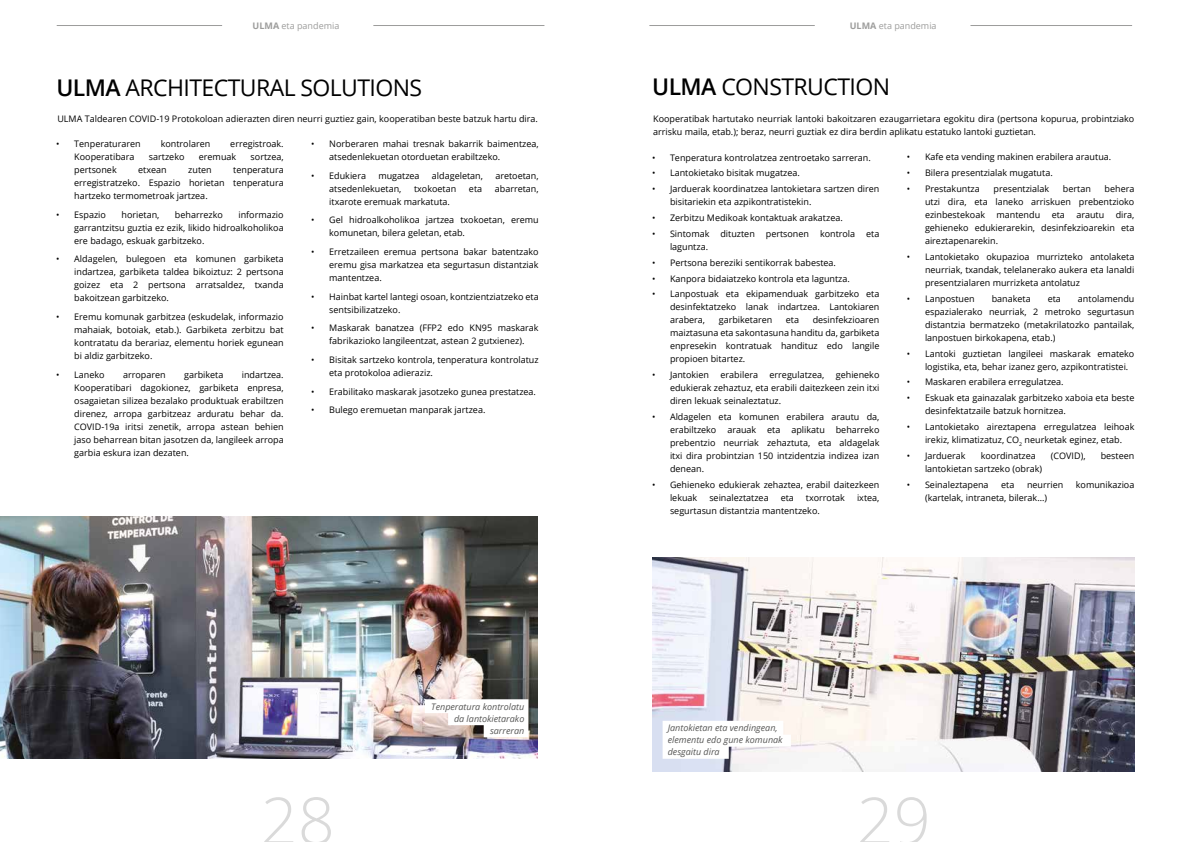
<style>
.page{position:relative;width:1191px;height:842px;background:#fff}
.page>*{position:absolute;margin:0;border:0;box-sizing:border-box;transform-origin:0 0}
.t1{font:300 65px "Open Sans";color:#dadada}
.t2{font:23px "Open Sans";letter-spacing:-.025em;color:#000}
.t3{font:9px/13px "Open Sans";color:#000;text-align:justify}
.t4{font:italic 9px/12px "Open Sans";color:#575756;text-align:right}
.t5{font:9px "Open Sans";color:#9d9d9c}
.s1{font-weight:700}
.s2{font-weight:600}
</style>
<div class="page">
<hr style="left:373px;top:25px;width:171px;height:1px;background:#9d9d9c">
<hr style="left:57px;top:25px;width:165px;height:1px;background:#9d9d9c">
<hr style="left:649px;top:25px;width:165px;height:1px;background:#9d9d9c">
<hr style="left:970px;top:25px;width:162px;height:1px;background:#9d9d9c">
<img style="left:0;top:517px;width:538px;height:241px">
<svg style="left:425px;top:699px;width:103px;height:38px"></svg>
<img style="left:652px;top:557px;width:482px;height:215px">
<svg style="left:662px;top:721px;width:129px;height:38px"></svg>
<p class="t5" style="left:253px;top:20px;width:88px"><span class="s1">ULMA</span> eta pandemia</p>
<h2 class="t2" style="left:56px;top:72px;width:367px"><span class="s2">ULMA</span> ARCHITECTURAL SOLUTIONS</h2>
<p class="t3" style="left:57px;top:112px;width:482px">ULMA Taldearen COVID-19 Protokoloan adierazten diren neurri guztiez gain, kooperatiban beste batzuk hartu dira.</p>
<p class="t3" style="left:56px;top:137px;width:86px">• Tenperaturaren</p>
<p class="t3" style="left:161px;top:137px;width:51px">kontrolaren</p>
<p class="t3" style="left:230px;top:137px;width:55px">erregistroak.</p>
<p class="t3" style="left:74px;top:150px;width:62px">Kooperatibara</p>
<p class="t3" style="left:149px;top:150px;width:37px">sartzeko</p>
<p class="t3" style="left:199px;top:150px;width:39px">eremuak</p>
<p class="t3" style="left:251px;top:150px;width:35px">sortzea,</p>
<p class="t3" style="left:74px;top:163px;width:44px">pertsonek</p>
<p class="t3" style="left:138px;top:163px;width:30px">etxean</p>
<p class="t3" style="left:188px;top:163px;width:25px">zuten</p>
<p class="t3" style="left:329px;top:137px;width:211px;text-indent:-18px">• Norberaren mahai tresnak bakarrik baimentzea, atsedenlekuetan otorduetan erabiltzeko.</p>
<p class="t3" style="left:311px;top:169px;width:56px">• Edukiera</p>
<p class="t3" style="left:378px;top:169px;width:43px">mugatzea</p>
<p class="t3" style="left:432px;top:169px;width:53px">aldageletan,</p>
<p class="t3" style="left:495px;top:169px;width:45px">aretoetan,</p>
<p class="t3" style="left:329px;top:182px;width:74px">atsedenlekuetan,</p>
<p class="t3" style="left:414px;top:182px;width:44px">txokoetan</p>
<p class="t3" style="left:469px;top:182px;width:15px">eta</p>
<p class="t3" style="left:495px;top:182px;width:45px">abarretan,</p>
<p class="t3" style="left:329px;top:195px;width:122px">itxarote eremuak markatuta.</p>
<p class="t3" style="left:329px;top:213px;width:211px;text-indent:-18px">• Gel hidroalkoholikoa jartzea txokoetan, eremu komunetan, bilera geletan, etab.</p>
<p class="t3" style="left:329px;top:245px;width:211px;text-indent:-18px">• Erretzaileen eremua pertsona bakar batentzako eremu gisa markatzea eta segurtasun distantziak mantentzea.</p>
<p class="t3" style="left:329px;top:290px;width:211px;text-indent:-18px">• Hainbat kartel lantegi osoan, kontzientziatzeko eta sentsibilizatzeko.</p>
<p class="t3" style="left:311px;top:321px;width:229px;text-align:center">• Maskarak banatzea (FFP2 edo KN95 maskarak fabrikazioko langileentzat, astean 2 gutxienez).</p>
<p class="t3" style="left:329px;top:353px;width:211px;text-indent:-18px">• Bisitak sartzeko kontrola, tenperatura kontrolatuz eta protokoloa adieraziz.</p>
<p class="t3" style="left:311px;top:385px;width:226px">• Erabilitako maskarak jasotzeko gunea prestatzea.</p>
<p class="t3" style="left:311px;top:403px;width:176px">• Bulego eremuetan manparak jartzea.</p>
<p class="t3" style="left:74px;top:163px;width:211px;text-indent:159px">tenperatura erregistratzeko. Espazio horietan tenperatura hartzeko termometroak jartzea.</p>
<p class="t3" style="left:56px;top:208px;width:51px">• Espazio</p>
<p class="t3" style="left:122px;top:208px;width:39px">horietan,</p>
<p class="t3" style="left:175px;top:208px;width:49px">beharrezko</p>
<p class="t3" style="left:74px;top:208px;width:211px;text-indent:164px">informazio garrantzitsu guztia ez ezik, likido hidroalkoholikoa ere badago, eskuak garbitzeko.</p>
<p class="t3" style="left:74px;top:252px;width:211px;text-indent:-18px">• Aldagelen, bulegoen eta komunen garbiketa indartzea, garbiketa taldea bikoiztuz: 2 pertsona goizez eta 2 pertsona arratsaldez, txanda bakoitzean garbitzeko.</p>
<p class="t3" style="left:74px;top:310px;width:211px;text-indent:-18px">• Eremu komunak garbitzea (eskudelak, informazio mahaiak, botoiak, etab.). Garbiketa zerbitzu bat kontratatu da berariaz, elementu horiek egunean bi aldiz garbitzeko.</p>
<p class="t3" style="left:56px;top:368px;width:50px">• Laneko</p>
<p class="t3" style="left:123px;top:368px;width:44px">arroparen</p>
<p class="t3" style="left:184px;top:368px;width:41px">garbiketa</p>
<p class="t3" style="left:74px;top:368px;width:211px;text-indent:168px">indartzea.<br>Kooperatibari dagokionez, garbiketa enpresa, osagaietan silizea bezalako produktuak erabiltzen direnez, arropa garbitzeaz arduratu behar da.<br>COVID-19a iritsi zenetik, arropa astean behien jaso beharrean bitan jasotzen da, langileek arropa garbia eskura izan dezaten.</p>
<h1 class="t1" style="left:261px;top:776px;width:76px">28</h1>
<p class="t4" style="left:431px;top:700px;width:95px">Tenperatura kontrolatu da lantokietarako sarreran</p>
<p class="t5" style="left:850px;top:20px;width:88px"><span class="s1">ULMA</span> eta pandemia</p>
<h2 class="t2" style="left:652px;top:71px;width:239px"><span class="s2">ULMA</span> CONSTRUCTION</h2>
<p class="t3" style="left:653px;top:112px;width:483px">Kooperatibak hartutako neurriak lantoki bakoitzaren ezaugarrietara egokitu dira (pertsona kopurua, probintziako arrisku maila, etab.); beraz, neurri guztiak ez dira berdin aplikatu estatuko lantoki guztietan.</p>
<p class="t3" style="left:652px;top:151px;width:220px">• Tenperatura kontrolatzea zentroetako sarreran.</p>
<p class="t3" style="left:652px;top:166px;width:149px">• Lantokietako bisitak mugatzea.</p>
<p class="t3" style="left:670px;top:182px;width:211px;text-indent:-18px">• Jarduerak koordinatzea lantokietara sartzen diren bisitariekin eta azpikontratistekin.</p>
<p class="t3" style="left:652px;top:211px;width:192px">• Zerbitzu Medikoak kontaktuak arakatzea.</p>
<p class="t3" style="left:670px;top:227px;width:211px;text-indent:-18px">• Sintomak dituzten pertsonen kontrola eta laguntza.</p>
<p class="t3" style="left:652px;top:256px;width:185px">• Pertsona bereziki sentikorrak babestea.</p>
<p class="t3" style="left:652px;top:271px;width:199px">• Kanpora bidaiatzeko kontrola eta laguntza.</p>
<p class="t3" style="left:670px;top:287px;width:211px;text-indent:-18px">• Lanpostuak eta ekipamenduak garbitzeko eta desinfektatzeko lanak indartzea. Lantokiaren arabera,</p>
<p class="t3" style="left:907px;top:150px;width:206px">• Kafe eta vending makinen erabilera arautua.</p>
<p class="t3" style="left:907px;top:166px;width:147px">• Bilera presentzialak mugatuta.</p>
<p class="t3" style="left:907px;top:182px;width:74px">• Prestakuntza</p>
<p class="t3" style="left:993px;top:182px;width:57px">presentzialak</p>
<p class="t3" style="left:1063px;top:182px;width:29px">bertan</p>
<p class="t3" style="left:925px;top:182px;width:211px;text-indent:180px">behera utzi dira, eta laneko arriskuen prebentzioko ezinbestekoak</p>
<p class="t3" style="left:925px;top:208px;width:211px;text-indent:191px">dira, gehieneko edukierarekin, desinfekzioarekin eta aireztapenarekin.</p>
<p class="t3" style="left:925px;top:250px;width:211px;text-indent:-18px">• Lantokietako okupazioa murrizteko antolaketa neurriak, txandak, telelanerako aukera eta lanaldi presentzialaren murrizketa antolatuz</p>
<p class="t3" style="left:907px;top:292px;width:69px">• Lanpostuen</p>
<p class="t3" style="left:991px;top:292px;width:41px">banaketa</p>
<p class="t3" style="left:1047px;top:292px;width:15px">eta</p>
<p class="t3" style="left:996px;top:208px;width:45px">mantendu</p>
<p class="t3" style="left:1051px;top:208px;width:15px">eta</p>
<p class="t3" style="left:1076px;top:208px;width:29px">arautu</p>
<p class="t3" style="left:925px;top:292px;width:211px;text-indent:153px">antolamendu espazialerako neurriak, 2 metroko segurtasun distantzia bermatzeko (metakrilatozko pantailak, lanpostuen birkokapena, etab.)</p>
<p class="t3" style="left:925px;top:347px;width:211px;text-indent:-18px">• Lantoki guztietan langileei maskarak emateko logistika, eta, behar izanez gero, azpikontratistei.</p>
<p class="t3" style="left:907px;top:375px;width:158px">• Maskaren erabilera erregulatzea.</p>
<p class="t3" style="left:925px;top:391px;width:211px;text-indent:-18px">• Eskuak eta gainazalak garbitzeko xaboia eta beste desinfektatzaile batzuk hornitzea.</p>
<p class="t3" style="left:925px;top:420px;width:211px;text-indent:-18px">• Lantokietako aireztapena erregulatzea leihoak irekiz, klimatizatuz, CO<sub>2</sub> neurketak eginez, etab.</p>
<p class="t3" style="left:907px;top:449px;width:60px">• Jarduerak</p>
<p class="t3" style="left:980px;top:449px;width:57px">koordinatzea</p>
<p class="t3" style="left:1051px;top:449px;width:36px">(COVID),</p>
<p class="t3" style="left:1100px;top:449px;width:35px">besteen</p>
<p class="t3" style="left:925px;top:462px;width:119px">lantokietan sartzeko (obrak)</p>
<p class="t3" style="left:907px;top:478px;width:83px">• Seinaleztapena</p>
<p class="t3" style="left:1001px;top:478px;width:15px">eta</p>
<p class="t3" style="left:1027px;top:478px;width:38px">neurrien</p>
<p class="t3" style="left:1075px;top:478px;width:60px">komunikazioa</p>
<p class="t3" style="left:925px;top:491px;width:124px">(kartelak, intraneta, bilerak…)</p>
<p class="t3" style="left:670px;top:313px;width:211px;text-indent:143px">desinfekzioaren maiztasuna eta sakontasuna handitu da, garbiketa enpresekin kontratuak handituz edo langile propioen bitartez.</p>
<p class="t3" style="left:652px;top:368px;width:59px">• Jantokien</p>
<p class="t3" style="left:720px;top:368px;width:39px">erabilera</p>
<p class="t3" style="left:769px;top:368px;width:56px">erregulatzea,</p>
<p class="t3" style="left:718px;top:313px;width:55px">garbiketaren</p>
<p class="t3" style="left:786px;top:313px;width:15px">eta</p>
<p class="t3" style="left:670px;top:368px;width:211px;text-indent:166px">gehieneko edukierak zehaztuz, eta erabili daitezkeen zein itxi diren lekuak seinaleztatuz.</p>
<p class="t3" style="left:670px;top:410px;width:211px;text-indent:-18px">• Aldagelen eta komunen erabilera arautu da, erabiltzeko arauak eta aplikatu beharreko prebentzio neurriak zehaztuta, eta aldagelak itxi dira probintzian 150 intzidentzia indizea izan denean.</p>
<p class="t3" style="left:670px;top:478px;width:211px;text-indent:-18px">• Gehieneko edukierak zehaztea, erabil daitezkeen lekuak</p>
<p class="t3" style="left:709px;top:491px;width:61px">seinaleztatzea</p>
<p class="t3" style="left:780px;top:491px;width:15px">eta</p>
<p class="t3" style="left:806px;top:491px;width:41px">txorrotak</p>
<p class="t3" style="left:857px;top:491px;width:24px">ixtea,</p>
<p class="t3" style="left:670px;top:504px;width:151px">segurtasun distantzia mantentzeko.</p>
<p class="t4" style="left:667px;top:722px;width:116px;text-align:left">Jantokietan eta vendingean, elementu edo gune komunak desgaitu dira</p>
<h1 class="t1" style="left:856px;top:776px;width:76px">29</h1>
</div>
